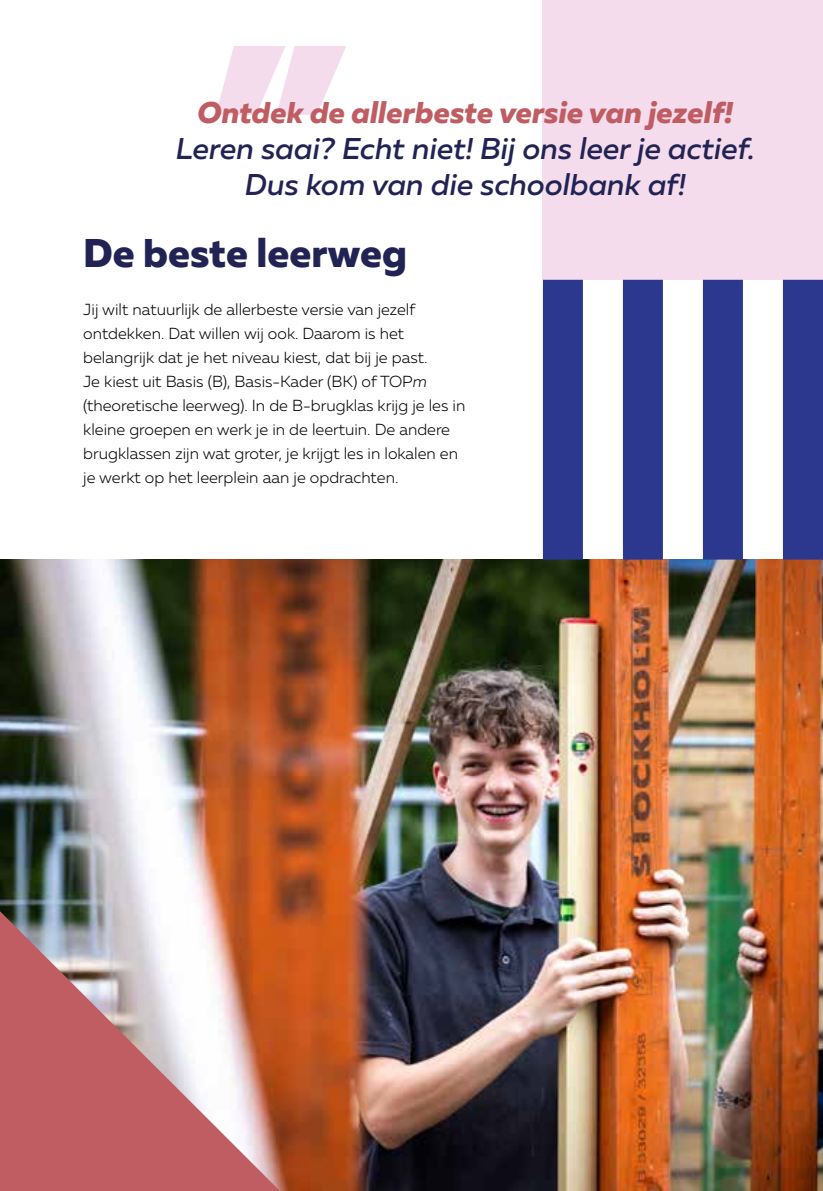
<style>
.page{position:relative;width:823px;height:1191px;background:#fff}
.page>*{position:absolute;margin:0;border:0;box-sizing:border-box;transform-origin:0 0}
.t1{font:800 40px "Muller";color:#212354}
.t2{font:italic 500 30px/36px "Muller";color:#212354;text-align:center}
.t3{font:italic 800 30px "Muller";color:#bf5d63}
.t4{font:300 16px/24px "Muller";color:#000}
.s1{font-style:italic}
</style>
<div class="page">
<img style="left:0;top:559px;width:822px;height:632px">
<div style="left:542px;top:0;width:280px;height:280px;background:#f5dcec"></div>
<svg style="left:216px;top:46px;width:130px;height:69px"></svg>
<svg style="left:542px;top:280px;width:280px;height:279px;fill:#2b388e"></svg>
<svg style="left:0;top:911px;width:280px;height:280px;background:#c98b89"></svg>
<h2 class="t3" style="left:197px;top:94px;width:537px">Ontdek de allerbeste versie van jezelf!</h2>
<h2 class="t2" style="left:176px;top:130px;width:580px">Leren saai? Echt niet! Bij ons leer je actief.<br>Dus kom van die schoolbank af!</h2>
<h1 class="t1" style="left:83px;top:228px;width:325px">De beste leerweg</h1>
<p class="t4" style="left:83px;top:297px;width:383px">Jij wilt natuurlijk de allerbeste versie van jezelf ontdekken. Dat willen wij ook. Daarom is het belangrijk dat je het niveau kiest, dat bij je past.<br>Je kiest uit Basis (B), Basis-Kader (BK) of TOP<span class="s1">m </span>(theoretische leerweg). In de B-brugklas krijg je les in kleine groepen en werk je in de leertuin. De andere brugklassen zijn wat groter, je krijgt les in lokalen en je werkt op het leerplein aan je opdrachten.</p>
</div>
